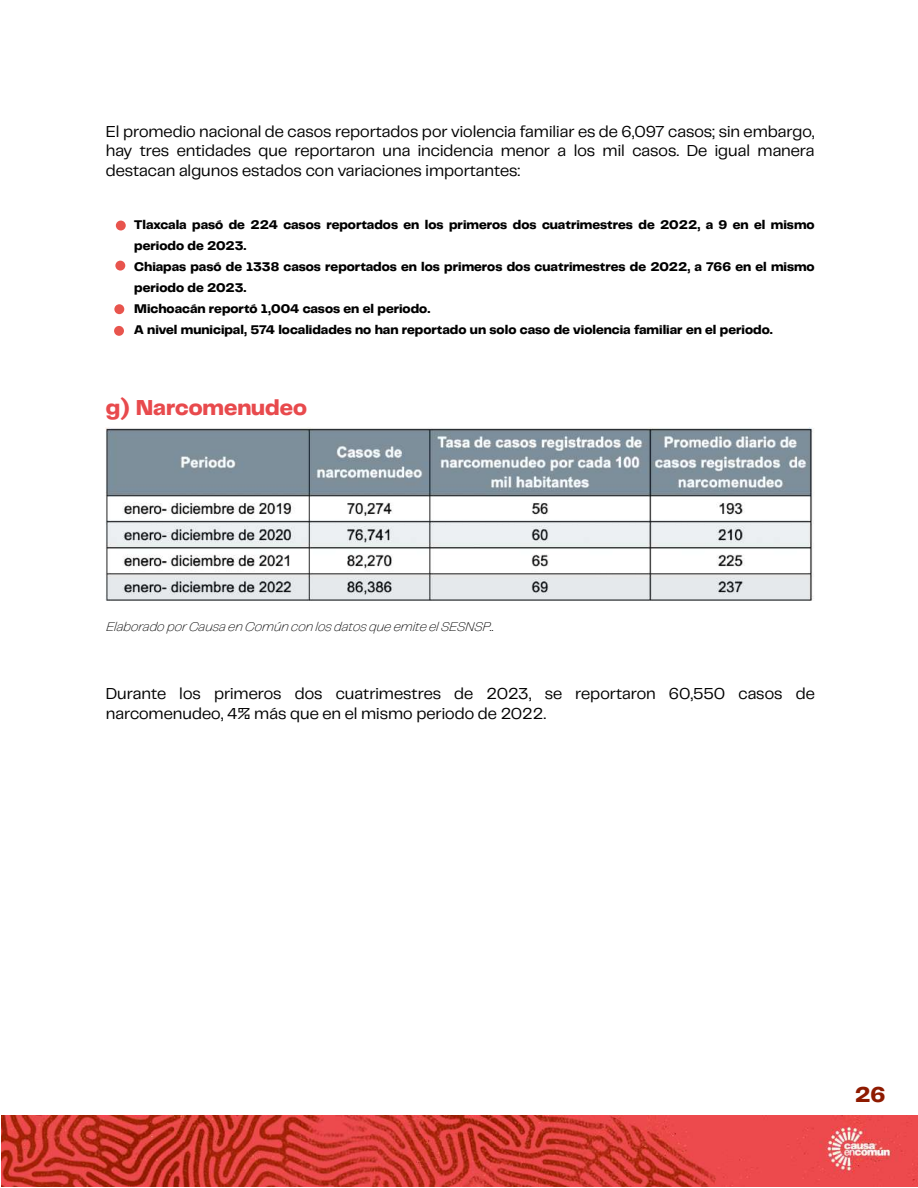
<style>
.page{position:relative;width:918px;height:1188px;background:#fff}
.page>*{position:absolute;margin:0;border:0;box-sizing:border-box;transform-origin:0 0}
.t1{font:800 22.5px "PP Telegraf";color:#e84a4d}
.t2{font:800 22.5px "PP Telegraf";color:#8e1a00}
.t3{font:16.5px/19.8px "PP Telegraf";color:#000;text-align:justify}
.t4{font:800 13.05px/21px "PP Telegraf";color:#000}
.t5{font:italic 200 13.05px "PP Telegraf";color:#000}
</style>
<div class="page">
<div style="left:116px;top:221px;width:10px;height:9px;background:#e8544d;border-radius:50%"></div>
<div style="left:115px;top:261px;width:10px;height:10px;background:#e8544d;border-radius:50%"></div>
<div style="left:114px;top:304px;width:10px;height:10px;background:#e8544d;border-radius:50%"></div>
<img style="left:1px;top:1115px;width:917px;height:72px">
<img style="left:106px;top:428px;width:708px;height:173px">
<div style="left:114px;top:326px;width:10px;height:10px;background:#e8544d;border-radius:50%"></div>
<p class="t3" style="left:106px;top:120px;width:710px">El promedio nacional de casos reportados por violencia familiar es de 6,097 casos; sin embargo, hay tres entidades que reportaron una incidencia menor a los mil casos. De igual manera destacan algunos estados con variaciones importantes:</p>
<p class="t4" style="left:134px;top:214px;width:682px">Tlaxcala pasó de 224 casos reportados en los primeros dos cuatrimestres de 2022, a 9 en el mismo periodo de 2023.<br>Chiapas pasó de 1338 casos reportados en los primeros dos cuatrimestres de 2022, a 766 en el mismo periodo de 2023.<br>Michoacán reportó 1,004 casos en el periodo.<br>A nivel municipal, 574 localidades no han reportado un solo caso de violencia familiar en el periodo.</p>
<h1 class="t1" style="left:106px;top:392px;width:203px">g) Narcomenudeo</h1>
<p class="t5" style="left:106px;top:618px;width:389px">Elaborado por Causa en Común con los datos que emite el SESNSP..</p>
<p class="t3" style="left:106px;top:683px;width:711px">Durante los primeros dos cuatrimestres de 2023, se reportaron 60,550 casos de narcomenudeo, 4% más que en el mismo periodo de 2022.</p>
<h1 class="t2" style="left:855px;top:1079px;width:32px">26</h1>
</div>
